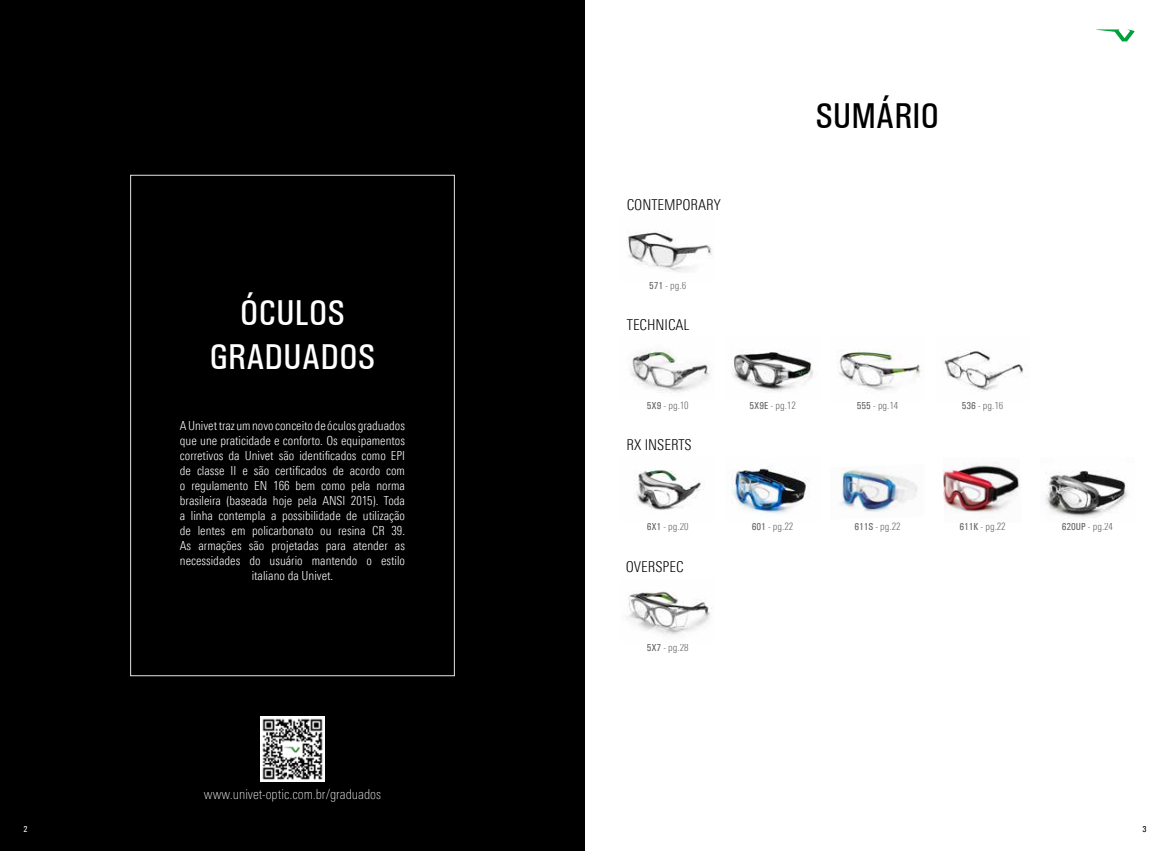
<style>
.page{position:relative;width:1170px;height:851px;background:#fff}
.page>*{position:absolute;margin:0;border:0;box-sizing:border-box;transform-origin:0 0}
.t1{font:500 condensed 36px/43.2px "Univers";color:#fff;text-align:center}
.t2{font:500 condensed 36px "Univers";color:#000}
.t3{font:300 condensed 15px "Univers Next Pro";color:#000}
.t4{font:100 condensed 13.75px "Linotype Univers";color:#fff}
.t5{font:300 condensed 12.5px/15px "Univers Next Pro";color:#fff;text-align:center}
.t6{font:300 condensed 10.12px "Univers Next Pro";color:#646466}
.t7{font:500 condensed 8.75px "Univers";color:#fff}
.t8{font:500 condensed 8.75px "Univers";color:#000}
.s1{font-family:"Univers";font-weight:500}
</style>
<div class="page">
<div style="left:0;top:0;width:585px;height:850px;background:#000"></div>
<div style="left:130px;top:175px;width:325px;height:501px;background:#000;border:1px solid #fff"></div>
<img style="left:727px;top:466px;width:80px;height:48px">
<img style="left:943px;top:463px;width:77px;height:50px">
<img style="left:840px;top:466px;width:78px;height:46px">
<img style="left:630px;top:349px;width:82px;height:44px">
<img style="left:627px;top:231px;width:85px;height:41px">
<img style="left:836px;top:350px;width:85px;height:41px">
<img style="left:731px;top:350px;width:82px;height:41px">
<img style="left:942px;top:351px;width:82px;height:41px">
<img style="left:626px;top:591px;width:87px;height:44px">
<img style="left:634px;top:470px;width:67px;height:40px">
<img style="left:260px;top:716px;width:65px;height:65px">
<img style="left:1045px;top:470px;width:83px;height:48px">
<svg style="left:1096px;top:29px;width:38px;height:12px"></svg>
<h1 class="t1" style="left:209px;top:291px;width:167px">ÓCULOS<br>GRADUADOS</h1>
<p class="t5" style="left:180px;top:418px;width:227px">A Univet traz um novo conceito de óculos graduados que une praticidade e conforto. Os equipamentos corretivos da Univet são identificados como EPI de classe II e são certificados de acordo com o regulamento EN 166 bem como pela norma brasileira (baseada hoje pela ANSI 2015). Toda a linha contempla a possibilidade de utilização de lentes em policarbonato ou resina CR 39.<br>As armações são projetadas para atender as necessidades do usuário mantendo o estilo italiano da Univet.</p>
<p class="t4" style="left:204px;top:786px;width:179px">www.univet-optic.com.br/graduados</p>
<p class="t3" style="left:626px;top:196px;width:95px">CONTEMPORARY</p>
<p class="t6" style="left:649px;top:280px;width:38px"><span class="s1">571</span> - pg.6</p>
<p class="t3" style="left:626px;top:316px;width:64px">TECHNICAL</p>
<p class="t6" style="left:646px;top:399px;width:43px"><span class="s1">5X9</span> - pg.10</p>
<p class="t3" style="left:626px;top:436px;width:67px">RX INSERTS</p>
<h1 class="t2" style="left:815px;top:95px;width:125px">SUMÁRIO</h1>
<p class="t6" style="left:749px;top:399px;width:48px"><span class="s1">5X9E</span> - pg.12</p>
<p class="t6" style="left:856px;top:399px;width:43px"><span class="s1">555</span> - pg.14</p>
<p class="t6" style="left:961px;top:399px;width:43px"><span class="s1">536</span> - pg.16</p>
<p class="t6" style="left:646px;top:521px;width:43px"><span class="s1">6X1</span> - pg.20</p>
<p class="t6" style="left:751px;top:521px;width:43px"><span class="s1">601</span> - pg.22</p>
<p class="t6" style="left:959px;top:521px;width:48px"><span class="s1">611K</span> - pg.22</p>
<p class="t6" style="left:854px;top:521px;width:48px"><span class="s1">611S</span> - pg.22</p>
<p class="t6" style="left:1061px;top:521px;width:53px"><span class="s1">620UP</span> - pg.24</p>
<p class="t3" style="left:625px;top:557px;width:59px">OVERSPEC</p>
<p class="t6" style="left:646px;top:642px;width:43px"><span class="s1">5X7</span> - pg.28</p>
<p class="t7" style="left:24px;top:823px;width:6px">2</p>
<p class="t8" style="left:1142px;top:823px;width:6px">3</p>
</div>
